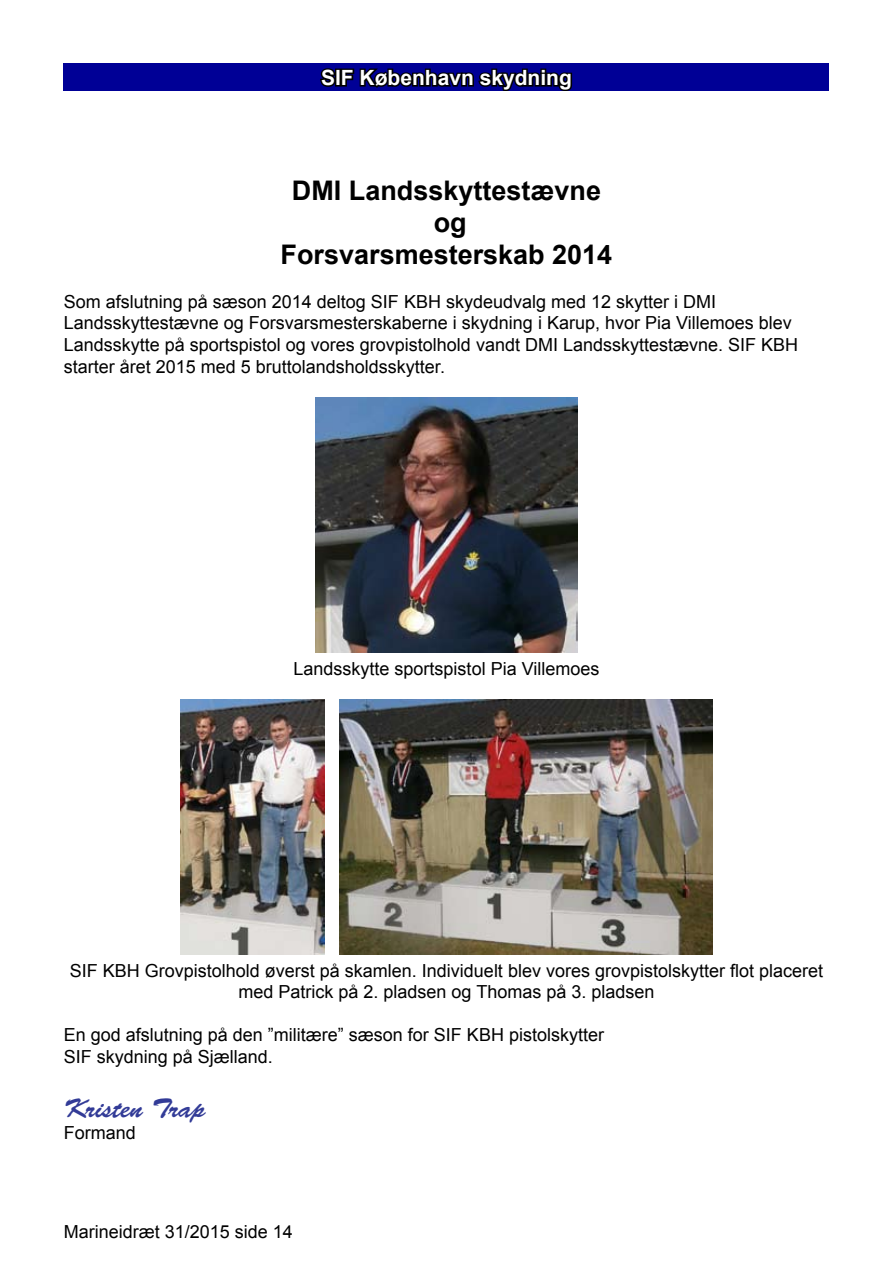
<style>
.page{position:relative;width:893px;height:1263px;background:#fff}
.page>*{position:absolute;margin:0;border:0;box-sizing:border-box;transform-origin:0 0}
.t1{font:700 27px/32.4px "Arial";color:#000;text-align:center}
.t2{font:27px "Brush Script Std";color:#323b97}
.t3{font:700 21px "Arial";color:#fff}
.t4{font:18px/21.6px "Arial";color:#000}
</style>
<div class="page">
<img style="left:315px;top:398px;width:263px;height:255px">
<img style="left:180px;top:700px;width:145px;height:255px">
<img style="left:340px;top:700px;width:373px;height:255px">
<div style="left:64px;top:64px;width:765px;height:27px;background:#000096"></div>
<svg style="left:318px;top:63px;width:256px;height:28px"></svg>
<p class="t3" style="left:321px;top:63px;width:252px">SIF København skydning</p>
<h1 class="t1" style="left:281px;top:174px;width:333px">DMI Landsskyttestævne og<br>Forsvarsmesterskab 2014</h1>
<p class="t4" style="left:64px;top:290px;width:736px">Som afslutning på sæson 2014 deltog SIF KBH skydeudvalg med 12 skytter i DMI Landsskyttestævne og Forsvarsmesterskaberne i skydning i Karup, hvor Pia Villemoes blev Landsskytte på sportspistol og vores grovpistolhold vandt DMI Landsskyttestævne. SIF KBH starter året 2015 med 5 bruttolandsholdsskytter.</p>
<p class="t4" style="left:294px;top:657px;width:307px">Landsskytte sportspistol Pia Villemoes</p>
<p class="t4" style="left:70px;top:959px;width:755px;text-align:center">SIF KBH Grovpistolhold øverst på skamlen. Individuelt blev vores grovpistolskytter flot placeret med Patrick på 2. pladsen og Thomas på 3. pladsen</p>
<p class="t4" style="left:64px;top:1024px;width:542px">En god afslutning på den ”militære” sæson for SIF KBH pistolskytter<br>SIF skydning på Sjælland.</p>
<h1 class="t2" style="left:64px;top:1093px;width:143px">Kristen Trap</h1>
<p class="t4" style="left:64px;top:1121px;width:74px">Formand</p>
<p class="t4" style="left:64px;top:1220px;width:231px">Marineidræt 31/2015 side 14</p>
</div>
